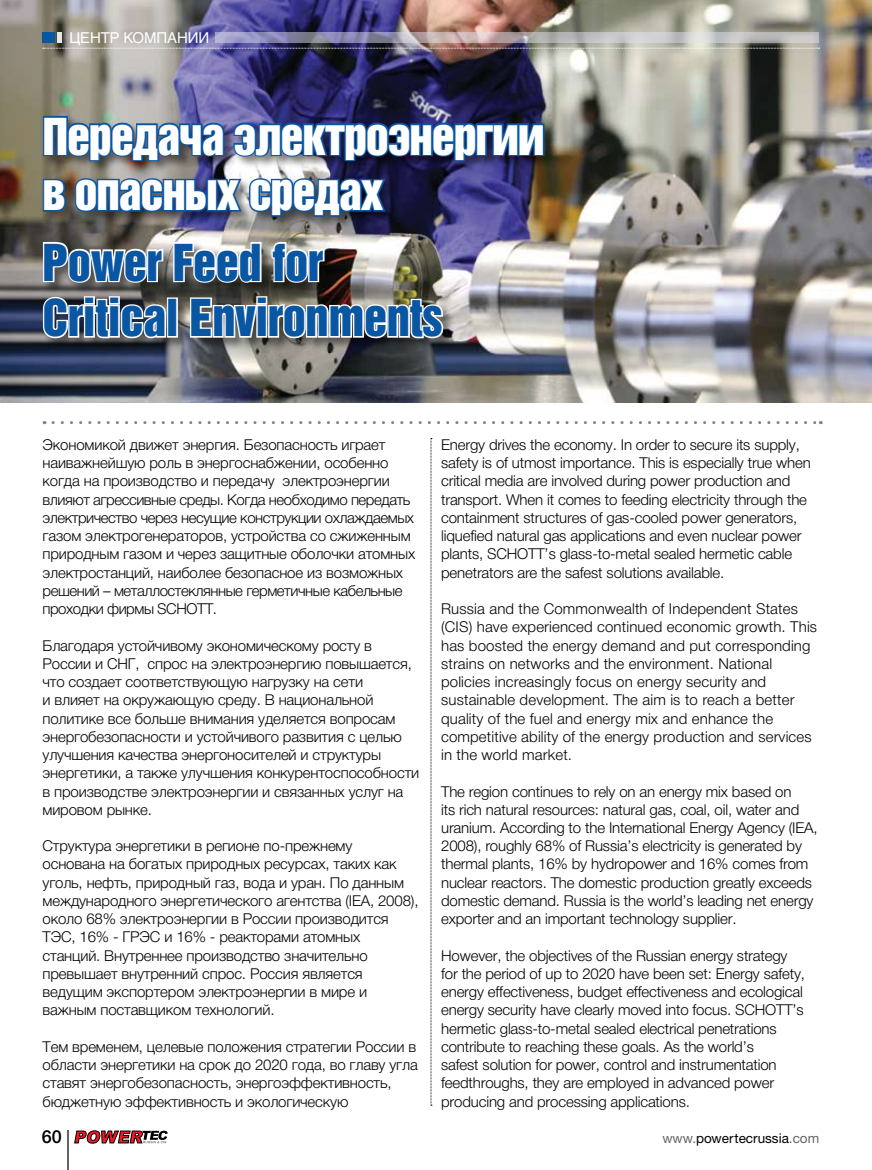
<style>
.page{position:relative;width:872px;height:1170px;background:#fff}
.page>*{position:absolute;margin:0;border:0;box-sizing:border-box;transform-origin:0 0}
.t1{font:46.5px/55.5px "Helvetica Inserat LTCYR";letter-spacing:-.03em;color:#fff}
.t2{font:46.5px/55.5px "Helvetica Inserat LTCYR";letter-spacing:-.01em;color:#0956a3}
.t3{font:500 18px "Helvetica Neue";color:#000}
.t4{font:300 15px/18.3px "Helvetica Neue LTCYR";letter-spacing:-.01em;color:#000}
.t5{font:300 15px/18.3px "Helvetica Neue LTCYR";letter-spacing:.01em;color:#000}
.t6{font:15px "Helvetica Cyr Upright";letter-spacing:-.01em;color:#fff}
.t7{font:13.5px "Helvetica Neue";color:#000}
.s1{color:#636466}
</style>
<div class="page">
<img style="left:0;top:0;width:872px;height:403px">
<hr style="left:67px;top:1130px;width:2px;height:39px;background:#636466">
<svg style="left:431px;top:438px;width:1px;height:667px"></svg>
<svg style="left:215px;top:32px;width:604px;height:11px"></svg>
<svg style="left:43px;top:48px;width:776px;height:1px"></svg>
<hr style="left:58px;top:32px;width:4px;height:11px;background:#e6e7e8">
<div style="left:43px;top:32px;width:12px;height:11px;background:#0956a3"></div>
<svg style="left:74px;top:1130px;width:94px;height:13px"></svg>
<svg style="left:53px;top:421px;width:768px;height:3px"></svg>
<div style="left:41px;top:114px;width:518px;height:239px;background:#000;opacity:.5"></div>
<img style="left:41px;top:114px;width:185px;height:49px">
<svg style="left:232px;top:121px;width:314px;height:42px"></svg>
<svg style="left:41px;top:177px;width:26px;height:36px"></svg>
<img style="left:73px;top:177px;width:315px;height:41px">
<svg style="left:41px;top:240px;width:124px;height:44px"></svg>
<svg style="left:172px;top:240px;width:91px;height:44px"></svg>
<svg style="left:270px;top:240px;width:56px;height:44px"></svg>
<svg style="left:41px;top:295px;width:127px;height:45px"></svg>
<div style="left:167px;top:297px;width:11px;height:40px;border:3px solid #fff"></div>
<img style="left:188px;top:295px;width:257px;height:45px">
<p class="t6" style="left:69px;top:29px;width:141px">ЦЕНТР КОМПАНИИ</p>
<h1 class="t1" style="left:43px;top:109px;width:504px">Передача электроэнергии в опасных средах</h1>
<h1 class="t2" style="left:43px;top:235px;width:402px">Power Feed for<br>Critical Environments</h1>
<p class="t4" style="left:43px;top:435px;width:374px">Экономикой движет энергия. Безопасность играет наиважнейшую роль в энергоснабжении, особенно когда на производство и передачу электроэнергии влияют агрессивные среды. Когда необходимо передать электричество через несущие конструкции охлаждаемых газом электрогенераторов, устройства со сжиженным природным газом и через защитные оболочки атомных электростанций, наиболее безопасное из возможных решений – металлостеклянные герметичные кабельные проходки фирмы SCHOTT.</p>
<p class="t4" style="left:43px;top:636px;width:378px">Благодаря устойчивому экономическому росту в России и СНГ, спрос на электроэнергию повышается, что создает соответствующую нагрузку на сети<br>и влияет на окружающую среду. В национальной политике все больше внимания уделяется вопросам энергобезопасности и устойчивого развития с целью улучшения качества энергоносителей и структуры энергетики, а также улучшения конкурентоспособности в производстве электроэнергии и связанных услуг на мировом рынке.</p>
<p class="t4" style="left:43px;top:836px;width:377px">Структура энергетики в регионе по-прежнему основана на богатых природных ресурсах, таких как уголь, нефть, природный газ, вода и уран. По данным международного энергетического агентства (IEA, 2008), около 68% электроэнергии в России производится ТЭС, 16% - ГРЭС и 16% - реакторами атомных станций. Внутреннее производство значительно превышает внутренний спрос. Россия является ведущим экспортером электроэнергии в мире и важным поставщиком технологий.</p>
<p class="t4" style="left:43px;top:1037px;width:377px">Тем временем, целевые положения стратегии России в области энергетики на срок до 2020 года, во главу угла ставят энергобезопасность, энергоэффективность, бюджетную эффективность и экологическую</p>
<p class="t3" style="left:42px;top:1126px;width:22px">60</p>
<p class="t4" style="left:441px;top:435px;width:371px">Energy drives the economy. In order to secure its supply, safety is of utmost importance. This is especially true when critical media are involved during power production and transport. When it comes to feeding electricity through the containment structures of gas-cooled power generators, liquefied natural gas applications and even nuclear power plants, SCHOTT’s glass-to-metal sealed hermetic cable penetrators are the safest solutions available.</p>
<p class="t5" style="left:441px;top:599px;width:377px">Russia and the Commonwealth of Independent States (CIS) have experienced continued economic growth. This has boosted the energy demand and put corresponding strains on networks and the environment. National policies increasingly focus on energy security and sustainable development. The aim is to reach a better quality of the fuel and energy mix and enhance the competitive ability of the energy production and services in the world market.</p>
<p class="t4" style="left:441px;top:782px;width:378px">The region continues to rely on an energy mix based on<br>its rich natural resources: natural gas, coal, oil, water and uranium. According to the International Energy Agency (IEA, 2008), roughly 68% of Russia’s electricity is generated by thermal plants, 16% by hydropower and 16% comes from nuclear reactors. The domestic production greatly exceeds domestic demand. Russia is the world’s leading net energy exporter and an important technology supplier.</p>
<p class="t4" style="left:441px;top:946px;width:365px">However, the objectives of the Russian energy strategy for the period of up to 2020 have been set: Energy safety, energy effectiveness, budget effectiveness and ecological energy security have clearly moved into focus. SCHOTT’s hermetic glass-to-metal sealed electrical penetrations contribute to reaching these goals. As the world’s<br>safest solution for power, control and instrumentation feedthroughs, they are employed in advanced power producing and processing applications.</p>
<p class="t7" style="left:662px;top:1130px;width:158px"><span class="s1">www.</span>powertecrussia<span class="s1">.com</span></p>
</div>
